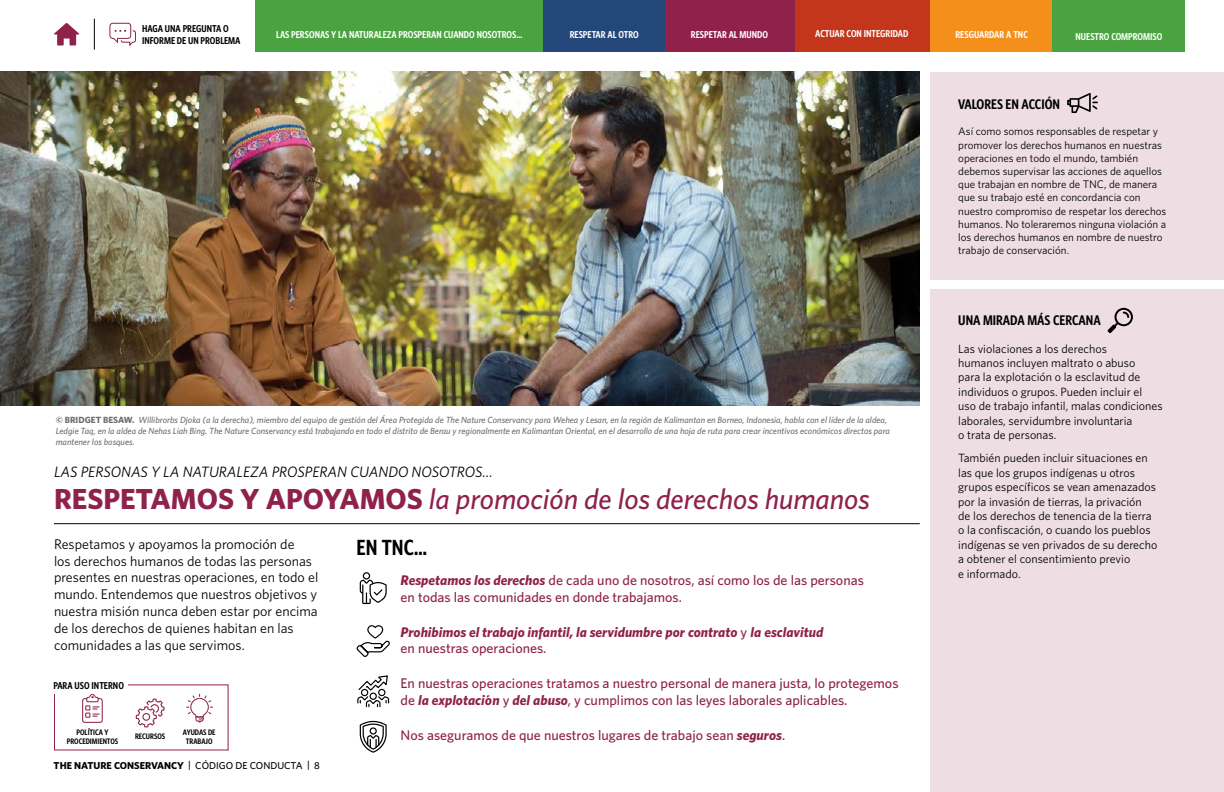
<style>
.page{position:relative;width:1224px;height:792px;background:#fff}
.page>*{position:absolute;margin:0;border:0;box-sizing:border-box;transform-origin:0 0}
.t1{font:italic 500 29px "Whitney";color:#8f214a}
.t2{font:600 22px "Whitney Condensed";color:#000}
.t3{font:italic 15px "Whitney";color:#000}
.t4{font:500 14px/16.8px "Whitney";color:#8f214a}
.t5{font:14px/16.8px "Whitney";color:#000}
.t6{font:italic 700 14px/16.8px "Whitney";color:#8f214a}
.t7{font:600 14px "Whitney Condensed";color:#000}
.t8{font:12px/14.4px "Whitney";color:#000}
.t9{font:11px/13.2px "Whitney";color:#000}
.t10{font:600 10px "Whitney Condensed";color:#fff}
.t11{font:600 10px/12px "Whitney Condensed";color:#000}
.t12{font:700 10px "Whitney";color:#000}
.t13{font:italic 500 9px/10.8px "Whitney";color:#6d6e71}
.t14{font:600 8px/9.6px "Whitney Condensed";color:#000;text-align:center}
.s1{font-weight:700;font-style:normal}
.s2{font-weight:700;font-style:italic}
.s3{font-weight:500;font-style:normal}
.s4{font-weight:500}
</style>
<div class="page">
<hr style="left:94px;top:19px;width:1px;height:31px;background:#000">
<hr style="left:54px;top:523px;width:866px;height:1px;background:#000">
<svg style="left:360px;top:572px;width:27px;height:32px"></svg>
<svg style="left:357px;top:675px;width:33px;height:33px"></svg>
<svg style="left:360px;top:721px;width:27px;height:32px"></svg>
<svg style="left:356px;top:625px;width:34px;height:32px"></svg>
<img style="left:0;top:72px;width:920px;height:334px">
<div style="left:931px;top:72px;width:293px;height:720px;background:#eedee4"></div>
<div style="left:923px;top:280px;width:301px;height:9px;background:#fff"></div>
<svg style="left:1107px;top:308px;width:26px;height:25px"></svg>
<svg style="left:54px;top:23px;width:25px;height:22px"></svg>
<div style="left:255px;top:0;width:289px;height:51px;background:#4aa340"></div>
<div style="left:544px;top:0;width:121px;height:51px;background:#24477a"></div>
<div style="left:665px;top:0;width:130px;height:51px;background:#8f214a"></div>
<div style="left:795px;top:0;width:136px;height:51px;background:#c4361c"></div>
<div style="left:931px;top:0;width:122px;height:51px;background:#f58f1c"></div>
<div style="left:1053px;top:0;width:132px;height:51px;background:#4aa340"></div>
<svg style="left:1067px;top:93px;width:31px;height:20px"></svg>
<svg style="left:82px;top:694px;width:21px;height:29px"></svg>
<svg style="left:186px;top:694px;width:27px;height:29px"></svg>
<svg style="left:136px;top:699px;width:29px;height:28px"></svg>
<svg style="left:109px;top:22px;width:27px;height:24px"></svg>
<p class="t11" style="left:142px;top:22px;width:100px">HAGA UNA PREGUNTA O<br>INFORME DE UN PROBLEMA</p>
<p class="t10" style="left:276px;top:29px;width:247px">LAS PERSONAS Y LA NATURALEZA PROSPERAN CUANDO NOSOTROS…</p>
<p class="t10" style="left:570px;top:28px;width:71px">RESPETAR AL OTRO</p>
<p class="t10" style="left:691px;top:29px;width:79px">RESPETAR AL MUNDO</p>
<p class="t10" style="left:815px;top:28px;width:95px">ACTUAR CON INTEGRIDAD</p>
<p class="t10" style="left:955px;top:29px;width:74px">RESGUARDAR A TNC</p>
<p class="t10" style="left:1076px;top:31px;width:88px">NUESTRO COMPROMISO</p>
<p class="t7" style="left:958px;top:96px;width:103px">VALORES EN ACCIÓN</p>
<p class="t9" style="left:958px;top:125px;width:210px">Así como somos responsables de respetar y promover los derechos humanos en nuestras operaciones en todo el mundo, también debemos supervisar las acciones de aquellos que trabajan en nombre de TNC, de manera que su trabajo esté en concordancia con nuestro compromiso de respetar los derechos humanos. No toleraremos ninguna violación a los derechos humanos en nombre de nuestro trabajo de conservación.</p>
<p class="t13" style="left:56px;top:414px;width:836px"><span class="s1">© BRIDGET BESAW.</span> Willibrorbs Djoka (a la derecha), miembro del equipo de gestión del Área Protegida de The Nature Conservancy para Wehea y Lesan, en la región de Kalimantan en Borneo, Indonesia, habla con el líder de la aldea,<br>Ledgie Taq, en la aldea de Nehas Liah Bing. The Nature Conservancy está trabajando en todo el distrito de Berau y regionalmente en Kalimantan Oriental, en el desarrollo de una hoja de ruta para crear incentivos económicos directos para mantener los bosques.</p>
<p class="t3" style="left:54px;top:463px;width:440px">LAS PERSONAS Y LA NATURALEZA PROSPERAN CUANDO NOSOTROS…</p>
<h1 class="t1" style="left:54px;top:482px;width:817px"><span class="s1">RESPETAMOS Y APOYAMOS</span> la promoción de los derechos humanos</h1>
<p class="t5" style="left:54px;top:535px;width:266px">Respetamos y apoyamos la promoción de<br>los derechos humanos de todas las personas presentes en nuestras operaciones, en todo el mundo. Entendemos que nuestros objetivos y nuestra misión nunca deben estar por encima de los derechos de quienes habitan en las comunidades a las que servimos.</p>
<h2 class="t2" style="left:357px;top:534px;width:72px">EN TNC…</h2>
<p class="t4" style="left:401px;top:571px;width:465px"><span class="s2">Respetamos los derechos</span> de cada uno de nosotros, así como los de las personas en todas las comunidades en donde trabajamos.</p>
<p class="t6" style="left:401px;top:623px;width:424px">Prohibimos el trabajo infantil, la servidumbre por contrato <span class="s3">y</span> la esclavitud <span class="s3">en nuestras operaciones.</span></p>
<p class="t4" style="left:401px;top:675px;width:499px">En nuestras operaciones tratamos a nuestro personal de manera justa, lo protegemos de <span class="s2">la explotación</span> y <span class="s2">del abuso</span>, y cumplimos con las leyes laborales aplicables.</p>
<p class="t4" style="left:401px;top:726px;width:386px">Nos aseguramos de que nuestros lugares de trabajo sean <span class="s2">seguros</span>.</p>
<p class="t11" style="left:53px;top:679px;width:72px">PARA USO INTERNO</p>
<p class="t14" style="left:67px;top:727px;width:53px">POLÍTICA Y<br>PROCEDIMIENTOS</p>
<p class="t14" style="left:183px;top:727px;width:34px">AYUDAS DE<br>TRABAJO</p>
<p class="t14" style="left:135px;top:732px;width:32px">RECURSOS</p>
<p class="t12" style="left:54px;top:760px;width:268px">THE NATURE CONSERVANCY <span class="s4">| CÓDIGO DE CONDUCTA | 8</span></p>
<p class="t7" style="left:958px;top:312px;width:144px">UNA MIRADA MÁS CERCANA</p>
<p class="t8" style="left:958px;top:341px;width:206px">Las violaciones a los derechos<br>humanos incluyen maltrato o abuso<br>para la explotación o la esclavitud de individuos o grupos. Pueden incluir el uso de trabajo infantil, malas condiciones laborales, servidumbre involuntaria<br>o trata de personas.</p>
<p class="t8" style="left:958px;top:451px;width:201px">También pueden incluir situaciones en las que los grupos indígenas u otros grupos específicos se vean amenazados por la invasión de tierras, la privación<br>de los derechos de tenencia de la tierra o la confiscación, o cuando los pueblos indígenas se ven privados de su derecho a obtener el consentimiento previo<br>e informado.</p>
</div>
